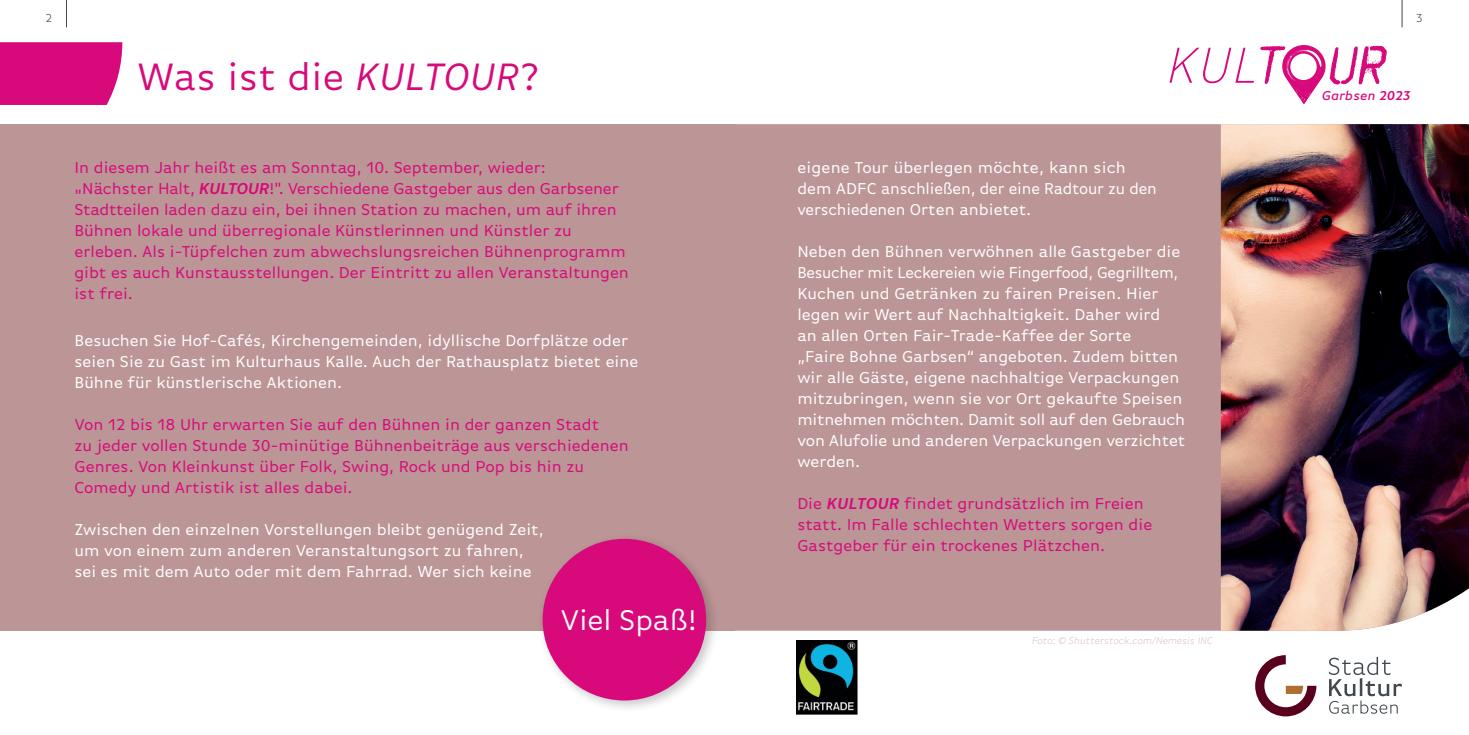
<style>
.page{position:relative;width:1469px;height:735px;background:#fff}
.page>*{position:absolute;margin:0;border:0;box-sizing:border-box;transform-origin:0 0}
.t1{font:40.25px "Basic Gothic Pro";color:#d7097b}
.t2{font:30.1px "Basic Gothic Pro";letter-spacing:-.01em;color:#fff}
.t3{font:16.62px/21px "Basic Gothic Pro";color:#fff}
.t4{font:16.62px/21px "Basic Gothic Pro";color:#d7097b}
.t5{font:italic 500 13.47px "Basic Gothic Pro";letter-spacing:.01em;color:#d7097b}
.t6{font:300 12.25px "Basic Gothic Pro";color:#41494e}
.t7{font:italic 300 10.5px "Basic Gothic Pro";color:#dcc7c6}
.s1{font-style:italic}
.s2{font-weight:600;font-style:italic}
.s3{font-weight:600}
</style>
<div class="page">
<div style="left:734px;top:124px;width:486px;height:506px;background:#bc9596"></div>
<img style="left:1220px;top:124px;width:248px;height:506px">
<div style="left:0;top:124px;width:734px;height:506px;background:#bc9596"></div>
<svg style="left:66px;top:0;width:1px;height:27px"></svg>
<svg style="left:1401px;top:0;width:1px;height:27px"></svg>
<div style="left:536px;top:532px;width:183px;height:181px;background:#231f20;opacity:.25"></div>
<div style="left:542px;top:538px;width:164px;height:162px;background:#d7097b;border-radius:50%"></div>
<div style="left:0;top:42px;width:122px;height:63px;background:#d7097b"></div>
<svg style="left:1328px;top:656px;width:73px;height:57px"></svg>
<svg style="left:1255px;top:655px;width:61px;height:61px"></svg>
<svg style="left:1169px;top:45px;width:218px;height:60px"></svg>
<div style="left:1290px;top:54px;width:26px;height:26px;background:#fff;border-radius:50%"></div>
<img style="left:796px;top:640px;width:61px;height:75px">
<p class="t6" style="left:45px;top:11px;width:8px">2</p>
<p class="t6" style="left:1416px;top:11px;width:8px">3</p>
<h1 class="t1" style="left:137px;top:54px;width:404px">Was ist die <span class="s1">KULTOUR</span>?</h1>
<p class="t4" style="left:74px;top:156px;width:556px">In diesem Jahr heißt es am Sonntag, 10. September, wieder: "Nächster Halt, <span class="s2">KULTOUR</span>!". Verschiedene Gastgeber aus den Garbsener Stadtteilen laden dazu ein, bei ihnen Station zu machen, um auf ihren Bühnen lokale und überregionale Künstlerinnen und Künstler zu erleben. Als i-Tüpfelchen zum abwechslungsreichen Bühnenprogramm gibt es auch Kunstausstellungen. Der Eintritt zu allen Veranstaltungen ist frei.</p>
<p class="t3" style="left:74px;top:329px;width:565px">Besuchen Sie Hof-Cafés, Kirchengemeinden, idyllische Dorfplätze oder seien Sie zu Gast im Kulturhaus Kalle. Auch der Rathausplatz bietet eine<br>Bühne für künstlerische Aktionen.</p>
<p class="t4" style="left:74px;top:413px;width:556px">Von 12 bis 18 Uhr erwarten Sie auf den Bühnen in der ganzen Stadt<br>zu jeder vollen Stunde 30-minütige Bühnenbeiträge aus verschiedenen Genres. Von Kleinkunst über Folk, Swing, Rock und Pop bis hin zu Comedy und Artistik ist alles dabei.</p>
<p class="t3" style="left:74px;top:518px;width:471px">Zwischen den einzelnen Vorstellungen bleibt genügend Zeit, um von einem zum anderen Veranstaltungsort zu fahren, sei es mit dem Auto oder mit dem Fahrrad. Wer sich keine</p>
<h2 class="t2" style="left:560px;top:603px;width:138px">Viel Spaß!</h2>
<p class="t3" style="left:797px;top:156px;width:361px">eigene Tour überlegen möchte, kann sich dem ADFC anschließen, der eine Radtour zu den verschiedenen Orten anbietet.</p>
<p class="t3" style="left:797px;top:240px;width:389px">Neben den Bühnen verwöhnen alle Gastgeber die Besucher mit Leckereien wie Fingerfood, Gegrilltem, Kuchen und Getränken zu fairen Preisen. Hier legen wir Wert auf Nachhaltigkeit. Daher wird<br>an allen Orten Fair-Trade-Kaffee der Sorte<br>„Faire Bohne Garbsen“ angeboten. Zudem bitten wir alle Gäste, eigene nachhaltige Verpackungen mitzubringen, wenn sie vor Ort gekaufte Speisen mitnehmen möchten. Damit soll auf den Gebrauch von Alufolie und anderen Verpackungen verzichtet werden.</p>
<p class="t4" style="left:797px;top:492px;width:356px">Die <span class="s2">KULTOUR</span> findet grundsätzlich im Freien statt. Im Falle schlechten Wetters sorgen die<br>Gastgeber für ein trockenes Plätzchen.</p>
<p class="t7" style="left:1032px;top:634px;width:182px">Foto: © Shutterstock.com/Nemesis INC</p>
<p class="t5" style="left:1322px;top:88px;width:90px">Garbsen <span class="s3">2023</span></p>
</div>
